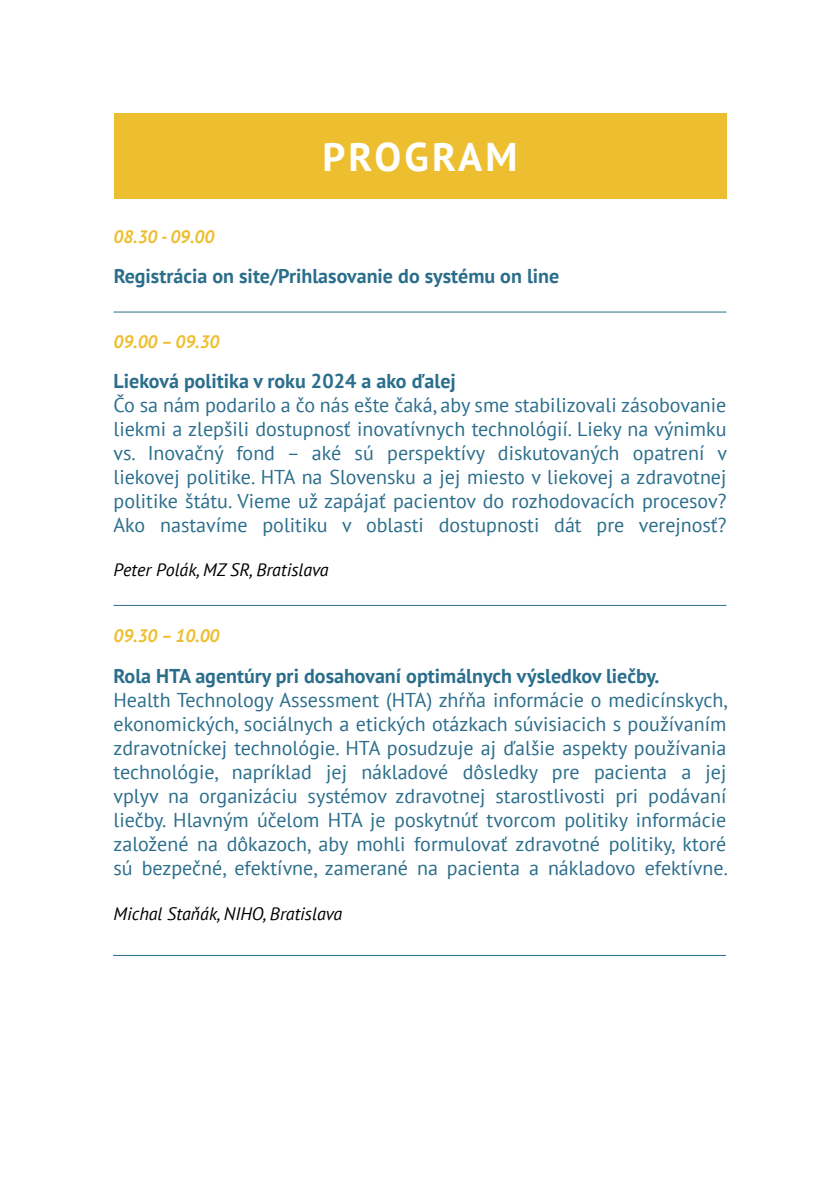
<style>
.page{position:relative;width:840px;height:1191px;background:#fff}
.page>*{position:absolute;margin:0;border:0;box-sizing:border-box;transform-origin:0 0}
.t1{font:700 40px "PT Sans";letter-spacing:.08em;color:#fff}
.t2{font:20px/24px "PT Sans";color:#2b6e8c;text-align:justify}
.t3{font:700 20px "PT Sans";color:#2b6e8c}
.t4{font:italic 18px "PT Sans";color:#000}
.t5{font:italic 700 18px "PT Sans";color:#edbf30}
</style>
<div class="page">
<div style="left:113px;top:113px;width:613px;height:85px;background:#edbf30"></div>
<hr style="left:113px;top:605px;width:613px;height:1px;background:#2b6e8c">
<hr style="left:113px;top:311px;width:613px;height:1px;background:#2b6e8c">
<hr style="left:113px;top:955px;width:612px;height:1px;background:#2b6e8c">
<h1 class="t1" style="left:322px;top:131px;width:196px">Program</h1>
<p class="t5" style="left:113px;top:225px;width:102px">08.30 - 09.00</p>
<p class="t3" style="left:114px;top:263px;width:447px">Registrácia on site/Prihlasovanie do systému on line</p>
<p class="t5" style="left:113px;top:330px;width:107px">09.00 – 09.30</p>
<p class="t3" style="left:113px;top:368px;width:344px">Lieková politika v roku 2024 a ako ďalej</p>
<p class="t2" style="left:113px;top:393px;width:615px">Čo sa nám podarilo a čo nás ešte čaká, aby sme stabilizovali zásobovanie liekmi a zlepšili dostupnosť inovatívnych technológií. Lieky na výnimku vs. Inovačný fond – aké sú perspektívy diskutovaných opatrení v liekovej politike. HTA na Slovensku a jej miesto v liekovej a zdravotnej politike štátu. Vieme už zapájať pacientov do rozhodovacích procesov?<br>Ako nastavíme politiku v oblasti dostupnosti dát pre verejnosť?</p>
<p class="t4" style="left:113px;top:558px;width:216px">Peter Polák, MZ SR, Bratislava</p>
<p class="t5" style="left:113px;top:624px;width:107px">09.30 – 10.00</p>
<p class="t3" style="left:113px;top:662px;width:547px">Rola HTA agentúry pri dosahovaní optimálnych výsledkov liečby.</p>
<p class="t2" style="left:113px;top:687px;width:615px">Health Technology Assessment (HTA) zhŕňa informácie o medicínskych, ekonomických, sociálnych a etických otázkach súvisiacich s používaním zdravotníckej technológie. HTA posudzuje aj ďalšie aspekty používania technológie, napríklad jej nákladové dôsledky pre pacienta a jej vplyv na organizáciu systémov zdravotnej starostlivosti pri podávaní liečby. Hlavným účelom HTA je poskytnúť tvorcom politiky informácie založené na dôkazoch, aby mohli formulovať zdravotné politiky, ktoré sú bezpečné, efektívne, zamerané na pacienta a nákladovo efektívne.</p>
<p class="t4" style="left:113px;top:902px;width:230px">Michal Staňák, NIHO, Bratislava</p>
</div>
